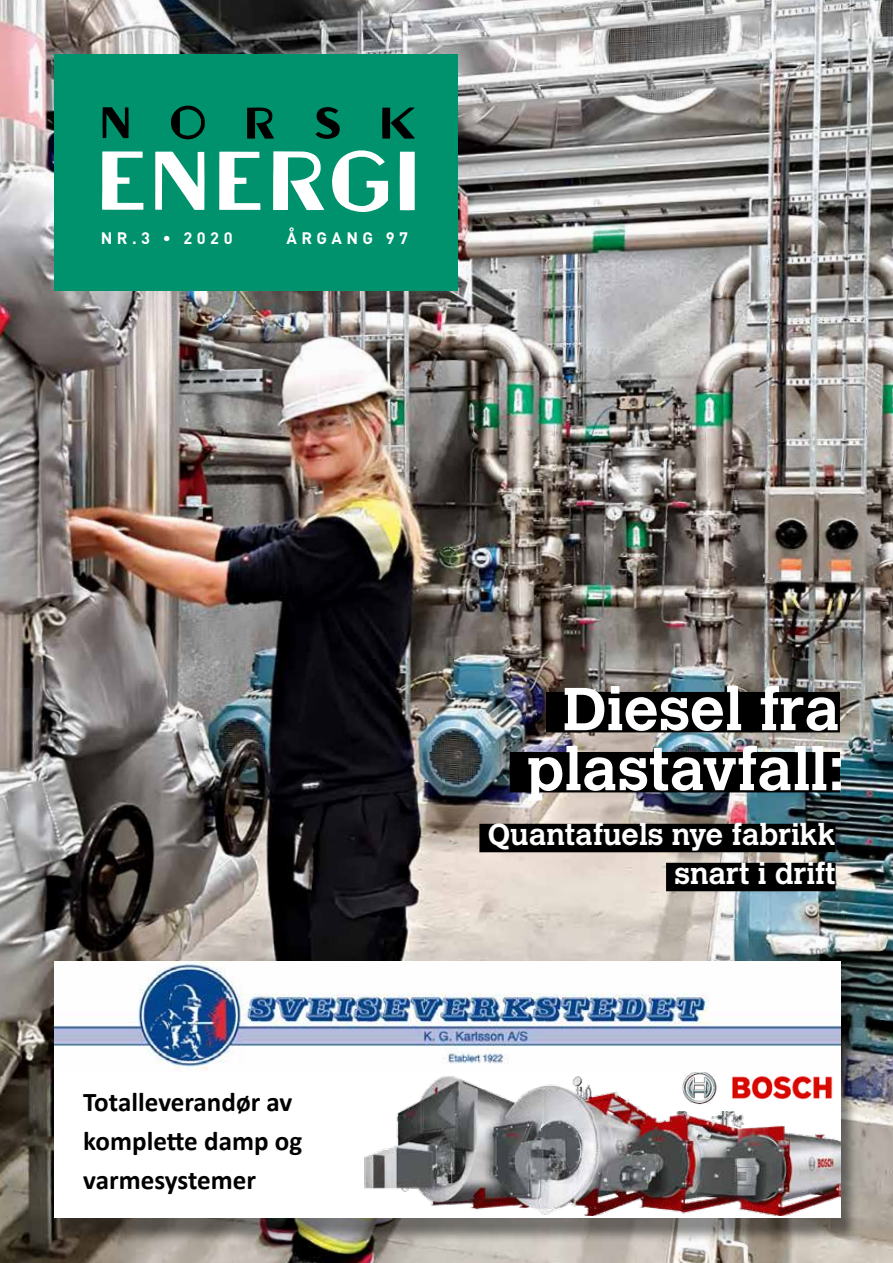
<style>
.page{position:relative;width:893px;height:1263px;background:#fff}
.page>*{position:absolute;margin:0;border:0;box-sizing:border-box;transform-origin:0 0}
.t1{font:700 60px/60px "Calvert MT Std";color:#fff;text-align:center}
.t2{font:700 30px/39px "Calvert MT Std";color:#fff;text-align:right}
.t3{font:700 27px/39.3px "Calibri";color:#000}
.t4{font:700 16.5px "DIN";letter-spacing:.27em;color:#fff}
</style>
<div class="page">
<img style="left:0;top:0;width:893px;height:1263px">
<div style="left:54px;top:54px;width:404px;height:236px;background:#00926d"></div>
<svg style="left:273px;top:151px;width:51px;height:59px"></svg>
<svg style="left:155px;top:152px;width:50px;height:58px"></svg>
<svg style="left:332px;top:150px;width:56px;height:62px"></svg>
<svg style="left:102px;top:151px;width:41px;height:59px"></svg>
<svg style="left:219px;top:152px;width:41px;height:58px"></svg>
<svg style="left:400px;top:152px;width:15px;height:58px"></svg>
<svg style="left:247px;top:107px;width:27px;height:32px"></svg>
<svg style="left:103px;top:107px;width:26px;height:31px"></svg>
<svg style="left:171px;top:105px;width:34px;height:34px"></svg>
<svg style="left:315px;top:107px;width:25px;height:32px"></svg>
<svg style="left:382px;top:108px;width:33px;height:31px"></svg>
<div style="left:54px;top:968px;width:805px;height:275px;background:#000;opacity:.45"></div>
<div style="left:54px;top:962px;width:787px;height:256px;background:#fff"></div>
<img style="left:364px;top:1076px;width:477px;height:139px">
<img style="left:670px;top:1072px;width:171px;height:39px">
<img style="left:54px;top:962px;width:786px;height:109px">
<div style="left:546px;top:692px;width:294px;height:40px;background:#000"></div>
<div style="left:510px;top:752px;width:330px;height:40px;background:#000"></div>
<div style="left:479px;top:824px;width:356px;height:28px;background:#000"></div>
<div style="left:666px;top:863px;width:169px;height:28px;background:#000"></div>
<p class="t4" style="left:101px;top:228px;width:133px">NR.3 • 2020</p>
<p class="t4" style="left:286px;top:228px;width:123px">ÅRGANG 97</p>
<p class="t3" style="left:83px;top:1081px;width:220px">Totalleverandør av komplette damp og varmesystemer</p>
<h1 class="t1" style="left:526px;top:678px;width:320px">Diesel fra plastavfall:</h1>
<p class="t2" style="left:488px;top:814px;width:349px">Quantafuels nye fabrikk snart i drift</p>
</div>
